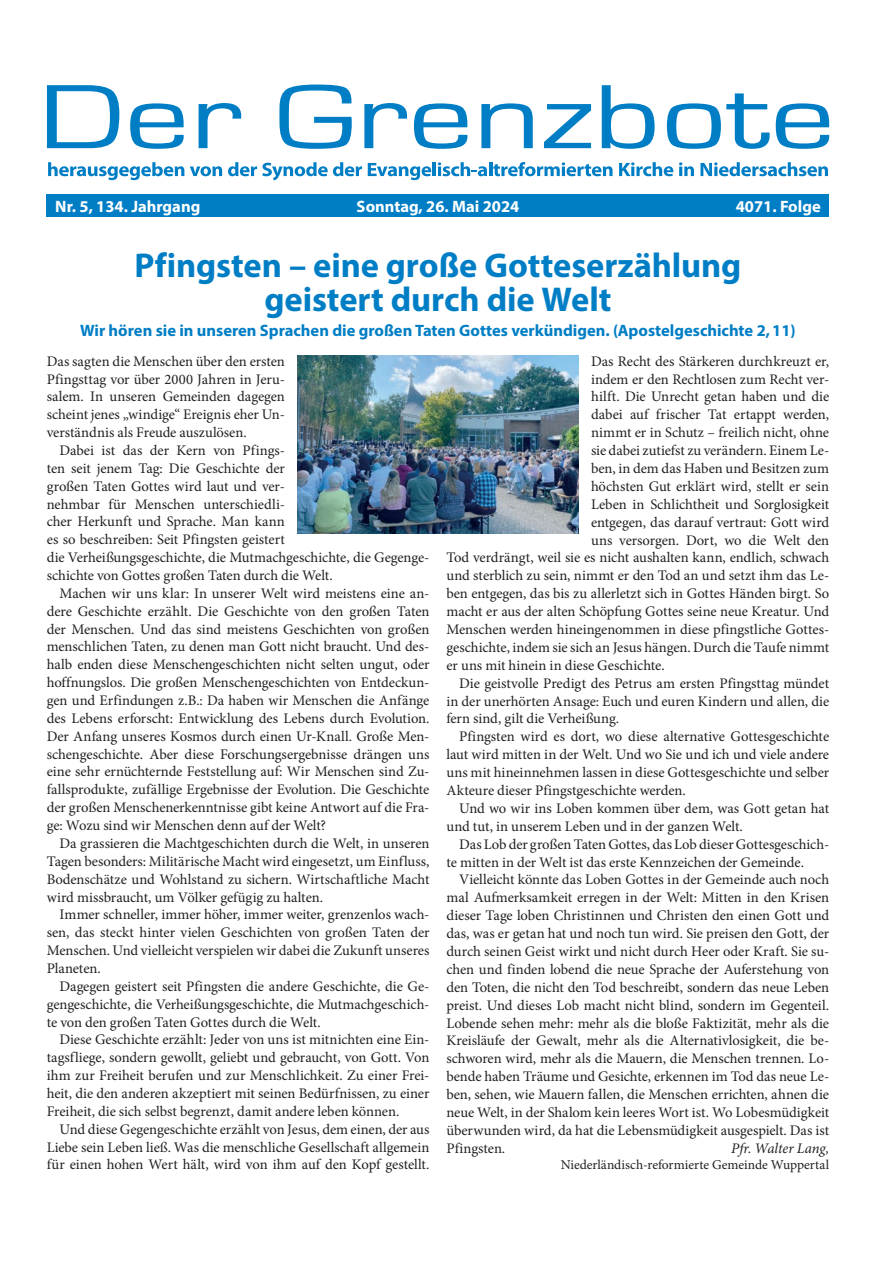
<style>
.page{position:relative;width:893px;height:1263px;background:#fff}
.page>*{position:absolute;margin:0;border:0;box-sizing:border-box;transform-origin:0 0}
.t1{font:700 34.5px/34.5px "Myriad Pro";letter-spacing:-.005em;color:#007ec5;text-align:center}
.t2{font:700 16.5px "Myriad Pro";color:#007ec5}
.t3{font:700 16.5px "Myriad Pro";color:#fff}
.t4{font:14.7px/17.9px "Minion Pro";letter-spacing:-.005em;color:#231f20;text-align:justify}
.t5{font:italic 14.7px "Minion Pro";letter-spacing:-.005em;color:#231f20}
.t6{font:13.5px "Minion Pro";letter-spacing:-.005em;color:#231f20}
</style>
<div class="page">
<div style="left:47px;top:194px;width:782px;height:23px;background:#007ec5"></div>
<svg style="left:47px;top:85px;width:72px;height:63px"></svg>
<svg style="left:130px;top:103px;width:54px;height:46px"></svg>
<svg style="left:199px;top:103px;width:42px;height:45px"></svg>
<svg style="left:279px;top:85px;width:73px;height:64px"></svg>
<svg style="left:364px;top:103px;width:43px;height:45px"></svg>
<svg style="left:414px;top:103px;width:53px;height:46px"></svg>
<svg style="left:481px;top:103px;width:52px;height:45px"></svg>
<svg style="left:544px;top:104px;width:47px;height:44px"></svg>
<svg style="left:602px;top:85px;width:53px;height:64px"></svg>
<svg style="left:667px;top:93px;width:103px;height:56px"></svg>
<svg style="left:776px;top:103px;width:53px;height:46px"></svg>
<svg style="left:48px;top:162px;width:136px;height:18px"></svg>
<svg style="left:190px;top:166px;width:32px;height:10px"></svg>
<svg style="left:228px;top:162px;width:134px;height:18px"></svg>
<svg style="left:368px;top:163px;width:63px;height:17px"></svg>
<hr style="left:433px;top:162px;width:3px;height:14px;background:#007ec5">
<svg style="left:438px;top:162px;width:49px;height:14px"></svg>
<hr style="left:489px;top:162px;width:3px;height:14px;background:#007ec5">
<svg style="left:493px;top:162px;width:119px;height:14px"></svg>
<svg style="left:619px;top:162px;width:54px;height:14px"></svg>
<svg style="left:679px;top:162px;width:15px;height:14px"></svg>
<svg style="left:700px;top:162px;width:128px;height:14px"></svg>
<img style="left:298px;top:355px;width:280px;height:179px">
<p class="t3" style="left:55px;top:195px;width:147px">Nr. 5, 134. Jahrgang</p>
<p class="t3" style="left:357px;top:195px;width:164px">Sonntag, 26. Mai 2024</p>
<p class="t3" style="left:736px;top:195px;width:86px">4071. Folge</p>
<h1 class="t1" style="left:135px;top:247px;width:608px">Pfingsten – eine große Gotteserzählung geistert durch die Welt</h1>
<p class="t2" style="left:80px;top:320px;width:717px">Wir hören sie in unseren Sprachen die großen Taten Gottes verkündigen. (Apostelgeschichte 2,11)</p>
<p class="t4" style="left:591px;top:352px;width:240px">Das Recht des Stärkeren durchkreuzt er,</p>
<p class="t4" style="left:591px;top:370px;width:240px">indem er den Rechtlosen zum Recht ver-</p>
<p class="t4" style="left:591px;top:388px;width:240px">hilft. Die Unrecht getan haben und die</p>
<p class="t4" style="left:591px;top:406px;width:240px">dabei auf frischer Tat ertappt werden,</p>
<p class="t4" style="left:591px;top:424px;width:240px">nimmt er in Schutz – freilich nicht, ohne</p>
<p class="t4" style="left:591px;top:442px;width:240px">sie dabei zutiefst zu verändern. Einem Le-</p>
<p class="t4" style="left:591px;top:459px;width:240px">ben, in dem das Haben und Besitzen zum</p>
<p class="t4" style="left:591px;top:477px;width:240px">höchsten Gut erklärt wird, stellt er sein</p>
<p class="t4" style="left:591px;top:495px;width:240px">Leben in Schlichtheit und Sorglosigkeit</p>
<p class="t4" style="left:591px;top:513px;width:240px">entgegen, das darauf vertraut: Gott wird</p>
<p class="t4" style="left:591px;top:531px;width:240px">uns versorgen. Dort, wo die Welt den</p>
<p class="t4" style="left:446px;top:549px;width:384px">Tod verdrängt, weil sie es nicht aushalten kann, endlich, schwach</p>
<p class="t4" style="left:446px;top:567px;width:384px">und sterblich zu sein, nimmt er den Tod an und setzt ihm das Le-</p>
<p class="t4" style="left:446px;top:585px;width:384px">ben entgegen, das bis zu allerletzt sich in Gottes Händen birgt. So</p>
<p class="t4" style="left:446px;top:603px;width:384px">macht er aus der alten Schöpfung Gottes seine neue Kreatur. Und</p>
<p class="t4" style="left:446px;top:620px;width:384px">Menschen werden hineingenommen in diese pfingstliche Gottes-</p>
<p class="t4" style="left:446px;top:638px;width:384px">geschichte, indem sie sich an Jesus hängen. Durch die Taufe nimmt</p>
<p class="t4" style="left:446px;top:656px;width:220px">er uns mit hinein in diese Geschichte.</p>
<p class="t4" style="left:459px;top:674px;width:371px">Die geistvolle Predigt des Petrus am ersten Pfingsttag mündet</p>
<p class="t4" style="left:446px;top:692px;width:384px">in der unerhörten Ansage: Euch und euren Kindern und allen, die</p>
<p class="t4" style="left:446px;top:710px;width:174px">fern sind, gilt die Verheißung.</p>
<p class="t4" style="left:459px;top:728px;width:371px">Pfingsten wird es dort, wo diese alternative Gottesgeschichte</p>
<p class="t4" style="left:446px;top:746px;width:384px">laut wird mitten in der Welt. Und wo Sie und ich und viele andere</p>
<p class="t4" style="left:446px;top:764px;width:384px">uns mit hineinnehmen lassen in diese Gottesgeschichte und selber</p>
<p class="t4" style="left:446px;top:781px;width:241px">Akteure dieser Pfingstgeschichte werden.</p>
<p class="t4" style="left:459px;top:799px;width:371px">Und wo wir ins Loben kommen über dem, was Gott getan hat</p>
<p class="t4" style="left:446px;top:817px;width:298px">und tut, in unserem Leben und in der ganzen Welt.</p>
<p class="t4" style="left:459px;top:835px;width:371px">Das Lob der großen Taten Gottes, das Lob dieser Gottesgeschich-</p>
<p class="t4" style="left:446px;top:853px;width:359px">te mitten in der Welt ist das erste Kennzeichen der Gemeinde.</p>
<p class="t4" style="left:459px;top:871px;width:371px">Vielleicht könnte das Loben Gottes in der Gemeinde auch noch</p>
<p class="t4" style="left:446px;top:889px;width:384px">mal Aufmerksamkeit erregen in der Welt: Mitten in den Krisen</p>
<p class="t4" style="left:446px;top:907px;width:384px">dieser Tage loben Christinnen und Christen den einen Gott und</p>
<p class="t4" style="left:446px;top:924px;width:384px">das, was er getan hat und noch tun wird. Sie preisen den Gott, der</p>
<p class="t4" style="left:446px;top:942px;width:384px">durch seinen Geist wirkt und nicht durch Heer oder Kraft. Sie su-</p>
<p class="t4" style="left:446px;top:960px;width:384px">chen und finden lobend die neue Sprache der Auferstehung von</p>
<p class="t4" style="left:446px;top:978px;width:384px">den Toten, die nicht den Tod beschreibt, sondern das neue Leben</p>
<p class="t4" style="left:446px;top:996px;width:384px">preist. Und dieses Lob macht nicht blind, sondern im Gegenteil.</p>
<p class="t4" style="left:446px;top:1014px;width:384px">Lobende sehen mehr: mehr als die bloße Faktizität, mehr als die</p>
<p class="t4" style="left:446px;top:1032px;width:384px">Kreisläufe der Gewalt, mehr als die Alternativlosigkeit, die be-</p>
<p class="t4" style="left:446px;top:1050px;width:384px">schworen wird, mehr als die Mauern, die Menschen trennen. Lo-</p>
<p class="t4" style="left:446px;top:1068px;width:384px">bende haben Träume und Gesichte, erkennen im Tod das neue Le-</p>
<p class="t4" style="left:446px;top:1085px;width:384px">ben, sehen, wie Mauern fallen, die Menschen errichten, ahnen die</p>
<p class="t4" style="left:446px;top:1103px;width:384px">neue Welt, in der Shalom kein leeres Wort ist. Wo Lobesmüdigkeit</p>
<p class="t4" style="left:446px;top:1121px;width:384px">überwunden wird, da hat die Lebensmüdigkeit ausgespielt. Das ist</p>
<p class="t4" style="left:446px;top:1139px;width:60px">Pfingsten.</p>
<p class="t5" style="left:731px;top:1138px;width:100px">Pfr. Walter Lang,</p>
<p class="t6" style="left:561px;top:1156px;width:270px">Niederländisch-reformierte Gemeinde Wuppertal</p>
<p class="t4" style="left:47px;top:352px;width:240px">Das sagten die Menschen über den ersten Pfingsttag vor über 2000 Jahren in Jeru&shy;salem. In unseren Gemeinden dagegen scheint jenes „windige“ Ereignis eher Un&shy;verständnis als Freude auszulösen.</p>
<p class="t4" style="left:47px;top:441px;width:384px;text-align:left;text-indent:13px">Dabei ist das der Kern von Pfings-<br>ten seit jenem Tag: Die Geschichte der<br>großen Taten Gottes wird laut und ver-<br>nehmbar für Menschen unterschiedli-<br>cher Herkunft und Sprache. Man kann<br>es so beschreiben: Seit Pfingsten geistert<br>die Verheißungsgeschichte, die Mutmachgeschichte, die Gegenge&shy;schichte von Gottes großen Taten durch die Welt.</p>
<p class="t4" style="left:47px;top:584px;width:384px;text-indent:13px">Machen wir uns klar: In unserer Welt wird meistens eine an&shy;dere Geschichte erzählt. Die Geschichte von den großen Taten der Menschen. Und das sind meistens Geschichten von großen menschlichen Taten, zu denen man Gott nicht braucht. Und des&shy;halb enden diese Menschengeschichten nicht selten ungut, oder hoffnungslos. Die großen Menschengeschichten von Entdeckun&shy;gen und Erfindungen z.B.: Da haben wir Menschen die Anfänge des Lebens erforscht: Entwicklung des Lebens durch Evolution.<br>Der Anfang unseres Kosmos durch einen Ur-Knall. Große Men&shy;schengeschichte. Aber diese Forschungsergebnisse drängen uns eine sehr ernüchternde Feststellung auf: Wir Menschen sind Zu&shy;fallsprodukte, zufällige Ergebnisse der Evolution. Die Geschichte der großen Menschenerkenntnisse gibt keine Antwort auf die Fra&shy;ge: Wozu sind wir Menschen denn auf der Welt?</p>
<p class="t4" style="left:47px;top:834px;width:384px;text-indent:13px">Da grassieren die Machtgeschichten durch die Welt, in unseren Tagen besonders: Militärische Macht wird eingesetzt, um Einfluss, Bodenschätze und Wohlstand zu sichern. Wirtschaftliche Macht wird missbraucht, um Völker gefügig zu halten.</p>
<p class="t4" style="left:47px;top:906px;width:384px;text-indent:13px">Immer schneller, immer höher, immer weiter, grenzenlos wach&shy;sen, das steckt hinter vielen Geschichten von großen Taten der Menschen. Und vielleicht verspielen wir dabei die Zukunft unseres Planeten.</p>
<p class="t4" style="left:47px;top:977px;width:384px;text-indent:13px">Dagegen geistert seit Pfingsten die andere Geschichte, die Ge&shy;gengeschichte, die Verheißungsgeschichte, die Mutmachgeschich&shy;te von den großen Taten Gottes durch die Welt.</p>
<p class="t4" style="left:47px;top:1031px;width:384px;text-indent:13px">Diese Geschichte erzählt: Jeder von uns ist mitnichten eine Ein&shy;tagsfliege, sondern gewollt, geliebt und gebraucht, von Gott. Von ihm zur Freiheit berufen und zur Menschlichkeit. Zu einer Frei&shy;heit, die den anderen akzeptiert mit seinen Bedürfnissen, zu einer Freiheit, die sich selbst begrenzt, damit andere leben können.</p>
<p class="t4" style="left:47px;top:1120px;width:384px;text-indent:13px">Und diese Gegengeschichte erzählt von Jesus, dem einen, der aus Liebe sein Leben ließ. Was die menschliche Gesellschaft allgemein für einen hohen Wert hält, wird von ihm auf den Kopf gestellt.</p>
</div>
